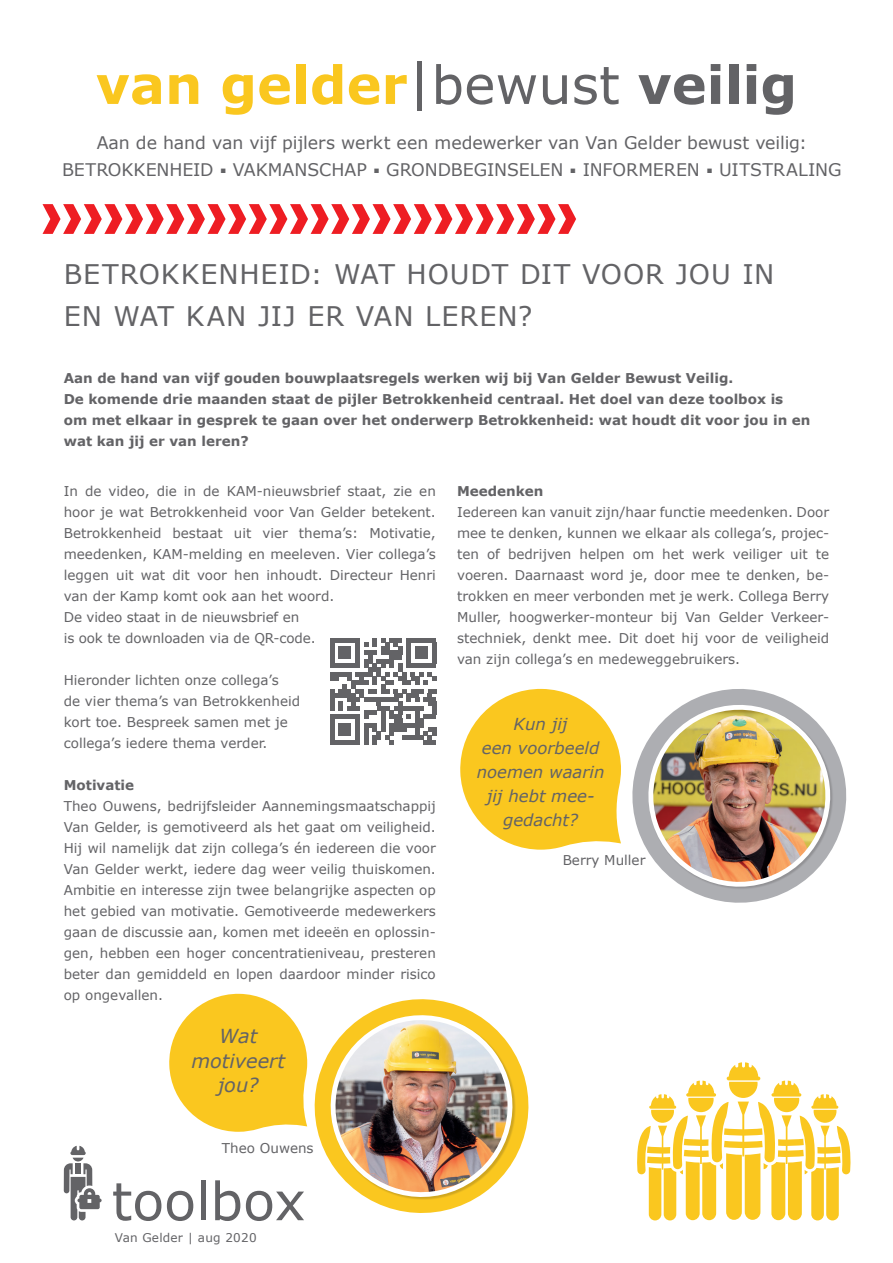
<style>
.page{position:relative;width:893px;height:1263px;background:#fff}
.page>*{position:absolute;margin:0;border:0;box-sizing:border-box;transform-origin:0 0}
.t1{font:700 52.5px "Verdana";color:#fac71f}
.t2{font:52.5px "Verdana";color:#636366}
.t3{font:27px "Verdana";letter-spacing:.035em;color:#636366}
._04_SUBHEADING{font:italic 19.35px "Verdana";color:#636366}
.t4{font:17.4px "Verdana";letter-spacing:-.005em;color:#636366}
._04_SUBHEADING-2{font:italic 16.5px/24px "Verdana";color:#636366;text-align:center}
._04_SUBHEADING-3{font:13.5px/21px "Verdana";color:#636366;text-align:justify}
._04_SUBHEADING-4{font:700 13.5px "Verdana";color:#636366}
._04_SUBHEADING-5{font:12px "Verdana";letter-spacing:.02em;color:#636366}
.s1{font-weight:400;color:#636366}
.s2{color:#636366}
</style>
<div class="page">
<svg style="left:43px;top:204px;width:533px;height:30px"></svg>
<svg style="left:64px;top:1146px;width:38px;height:74px"></svg>
<svg style="left:637px;top:1062px;width:214px;height:158px"></svg>
<svg style="left:632px;top:689px;width:215px;height:214px"></svg>
<img style="left:634px;top:690px;width:211px;height:205px">
<svg style="left:314px;top:999px;width:215px;height:214px"></svg>
<img style="left:321px;top:1006px;width:201px;height:200px">
<svg style="left:460px;top:688px;width:161px;height:162px"></svg>
<svg style="left:169px;top:993px;width:139px;height:139px"></svg>
<svg style="left:330px;top:638px;width:106px;height:106px"></svg>
<hr style="left:330px;top:740px;width:30px;height:4px;background:#636366">
<div style="left:338px;top:723px;width:13px;height:13px;background:#636366"></div>
<p class="t1" style="left:96px;top:51px;width:703px">van gelder<span class="s1">|bewust</span> <span class="s2">veilig</span></p>
<p class="t4" style="left:97px;top:132px;width:712px">Aan de hand van vijf pijlers werkt een medewerker van Van Gelder bewust veilig:</p>
<p class="t4" style="left:62px;top:159px;width:781px">BETROKKENHEID <sup>■</sup> VAKMANSCHAP <sup>■</sup> GRONDBEGINSELEN <sup>■</sup> INFORMEREN <sup>■</sup> UITSTRALING</p>
<p class="t3" style="left:64px;top:257px;width:712px">BETROKKENHEID: WAT HOUDT DIT VOOR JOU IN</p>
<p class="t3" style="left:64px;top:299px;width:470px">EN WAT KAN JIJ ER VAN LEREN?</p>
<p class="_04_SUBHEADING-4" style="left:64px;top:369px;width:671px">Aan de hand van vijf gouden bouwplaatsregels werken wij bij Van Gelder Bewust Veilig.</p>
<p class="_04_SUBHEADING-4" style="left:64px;top:390px;width:721px">De komende drie maanden staat de pijler Betrokkenheid centraal. Het doel van deze toolbox is</p>
<p class="_04_SUBHEADING-4" style="left:64px;top:411px;width:748px">om met elkaar in gesprek te gaan over het onderwerp Betrokkenheid: wat houdt dit voor jou in en</p>
<p class="_04_SUBHEADING-4" style="left:64px;top:432px;width:186px">wat kan jij er van leren?</p>
<p class="_04_SUBHEADING-3" style="left:64px;top:481px;width:374px">In de video, die in de KAM-nieuwsbrief staat, zie en hoor je wat Betrokkenheid voor Van Gelder betekent.<br>Betrokkenheid bestaat uit vier thema’s: Motivatie, meedenken, KAM-melding en meeleven. Vier collega’s leggen uit wat dit voor hen inhoudt. Directeur Henri van der Kamp komt ook aan het woord.</p>
<p class="_04_SUBHEADING-3" style="left:64px;top:607px;width:237px">De video staat in de nieuwsbrief en</p>
<p class="_04_SUBHEADING-3" style="left:64px;top:628px;width:253px">is ook te downloaden via de QR-code.</p>
<p class="_04_SUBHEADING-3" style="left:64px;top:670px;width:216px">Hieronder lichten onze collega’s</p>
<p class="_04_SUBHEADING-3" style="left:64px;top:691px;width:238px">de vier thema’s van Betrokkenheid</p>
<p class="_04_SUBHEADING-3" style="left:64px;top:712px;width:226px">kort toe. Bespreek samen met je</p>
<p class="_04_SUBHEADING-3" style="left:64px;top:733px;width:205px">collega’s iedere thema verder.</p>
<p class="_04_SUBHEADING-4" style="left:64px;top:776px;width:72px">Motivatie</p>
<p class="_04_SUBHEADING-3" style="left:64px;top:796px;width:374px">Theo Ouwens, bedrijfsleider Aannemingsmaatschappij Van Gelder, is gemotiveerd als het gaat om veiligheid.<br>Hij wil namelijk dat zijn collega’s én iedereen die voor Van Gelder werkt, iedere dag weer veilig thuiskomen.<br>Ambitie en interesse zijn twee belangrijke aspecten op het gebied van motivatie. Gemotiveerde medewerkers gaan de discussie aan, komen met ideeën en oplossin&shy;gen, hebben een hoger concentratieniveau, presteren beter dan gemiddeld en lopen daardoor minder risico op ongevallen.</p>
<p class="_04_SUBHEADING" style="left:219px;top:1024px;width:40px">Wat</p>
<p class="_04_SUBHEADING" style="left:191px;top:1048px;width:95px">motiveert</p>
<p class="_04_SUBHEADING" style="left:218px;top:1073px;width:43px">jou?</p>
<p class="_04_SUBHEADING-3" style="left:222px;top:1138px;width:93px">Theo Ouwens</p>
<p class="t2" style="left:112px;top:1168px;width:195px">toolbox</p>
<p class="_04_SUBHEADING-5" style="left:115px;top:1230px;width:143px">Van Gelder | aug 2020</p>
<p class="_04_SUBHEADING-4" style="left:457px;top:482px;width:88px">Meedenken</p>
<p class="_04_SUBHEADING-3" style="left:457px;top:502px;width:374px">Iedereen kan vanuit zijn/haar functie meedenken. Door mee te denken, kunnen we elkaar als collega’s, projec&shy;ten of bedrijven helpen om het werk veiliger uit te voeren. Daarnaast word je, door mee te denken, be&shy;trokken en meer verbonden met je werk. Collega Berry Muller, hoogwerker-monteur bij Van Gelder Verkeer&shy;stechniek, denkt mee. Dit doet hij voor de veiligheid van zijn collega’s en medeweggebruikers.</p>
<p class="_04_SUBHEADING-2" style="left:514px;top:712px;width:56px">Kun jij</p>
<p class="_04_SUBHEADING-2" style="left:477px;top:736px;width:129px">een voorbeeld noemen waarin</p>
<p class="_04_SUBHEADING-2" style="left:487px;top:784px;width:109px">jij hebt mee&shy;gedacht?</p>
<p class="_04_SUBHEADING-3" style="left:563px;top:850px;width:84px">Berry Muller</p>
</div>
